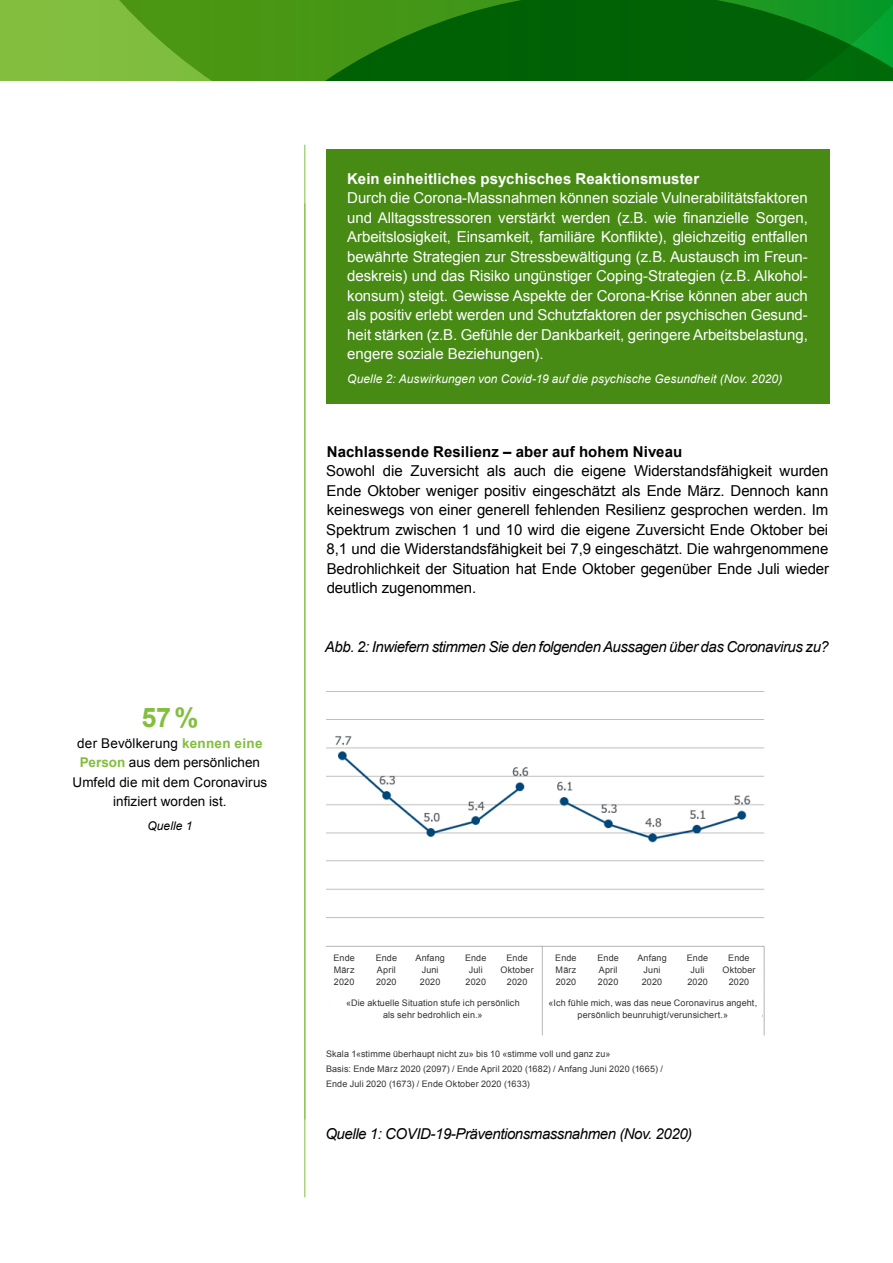
<style>
.page{position:relative;width:893px;height:1263px;background:#fff}
.page>*{position:absolute;margin:0;border:0;box-sizing:border-box;transform-origin:0 0}
.t1{font:700 27px "Arial";color:#83be3f}
.t2{font:15px/19.5px "Arial";letter-spacing:-.005em;color:#fff;text-align:justify}
.t3{font:15px/19.5px "Arial";letter-spacing:-.005em;color:#000;text-align:justify}
.t4{font:italic 15px "Arial";letter-spacing:-.03em;color:#000}
.t5{font:700 15px "Arial";letter-spacing:.01em;color:#fff}
.t6{font:700 15px "Arial";letter-spacing:.01em;color:#000}
.t7{font:13.5px/19.5px "Arial";letter-spacing:.005em;color:#000;text-align:center}
.t8{font:italic 12px "Arial";letter-spacing:.005em;color:#fff}
.t9{font:italic 12px "Arial";letter-spacing:.005em;color:#000}
.t10{font:9px/12px "Arial";letter-spacing:.015em;color:#333;text-align:center}
.s1{font-weight:700;color:#83be3f}
</style>
<div class="page">
<svg style="left:0;top:0;width:893px;height:81px;background:#2b8416"></svg>
<hr style="left:304px;top:145px;width:1px;height:1052px;background:#83be3f">
<div style="left:326px;top:149px;width:503px;height:255px;background:#478b15"></div>
<img style="left:326px;top:691px;width:439px;height:345px">
<div style="left:326px;top:951px;width:36px;height:39px;background:#fff"></div>
<div style="left:329px;top:990px;width:208px;height:39px;background:#fff"></div>
<div style="left:544px;top:990px;width:218px;height:39px;background:#fff"></div>
<div style="left:548px;top:951px;width:36px;height:39px;background:#fff"></div>
<div style="left:368px;top:951px;width:37px;height:39px;background:#fff"></div>
<div style="left:590px;top:951px;width:36px;height:39px;background:#fff"></div>
<div style="left:675px;top:951px;width:46px;height:39px;background:#fff"></div>
<div style="left:494px;top:951px;width:46px;height:39px;background:#fff"></div>
<div style="left:716px;top:951px;width:46px;height:39px;background:#fff"></div>
<div style="left:410px;top:951px;width:40px;height:39px;background:#fff"></div>
<div style="left:632px;top:951px;width:40px;height:39px;background:#fff"></div>
<div style="left:453px;top:951px;width:46px;height:39px;background:#fff"></div>
<h1 class="t1" style="left:141px;top:700px;width:59px">57%</h1>
<p class="t7" style="left:72px;top:733px;width:196px">der Bevölkerung <span class="s1">kennen eine<br>Person</span> aus dem persönlichen<br>Umfeld die mit dem Coronavirus infiziert worden ist.</p>
<p class="t9" style="left:147px;top:818px;width:47px">Quelle 1</p>
<p class="t5" style="left:347px;top:168px;width:353px">Kein einheitliches psychisches Reaktionsmuster</p>
<p class="t2" style="left:347px;top:188px;width:462px">Durch die Corona-Massnahmen können soziale Vulnerabilitätsfaktoren und Alltagsstressoren verstärkt werden (z.B. wie finanzielle Sorgen, Arbeitslosigkeit, Einsamkeit, familiäre Konflikte), gleichzeitig entfallen bewährte Strategien zur Stressbewältigung (z.B. Austausch im Freun&shy;deskreis) und das Risiko ungünstiger Coping-Strategien (z.B. Alkohol&shy;konsum) steigt. Gewisse Aspekte der Corona-Krise können aber auch als positiv erlebt werden und Schutzfaktoren der psychischen Gesund&shy;heit stärken (z.B. Gefühle der Dankbarkeit, geringere Arbeitsbelastung, engere soziale Beziehungen).</p>
<p class="t8" style="left:347px;top:371px;width:437px">Quelle 2: Auswirkungen von Covid-19 auf die psychische Gesundheit (Nov. 2020)</p>
<p class="t6" style="left:327px;top:441px;width:357px">Nachlassende Resilienz – aber auf hohem Niveau</p>
<p class="t3" style="left:326px;top:461px;width:504px">Sowohl die Zuversicht als auch die eigene Widerstandsfähigkeit wurden Ende Oktober weniger positiv eingeschätzt als Ende März. Dennoch kann keineswegs von einer generell fehlenden Resilienz gesprochen werden. Im Spektrum zwischen 1 und 10 wird die eigene Zuversicht Ende Oktober bei 8,1 und die Widerstandsfähigkeit bei 7,9 eingeschätzt. Die wahrgenommene Bedrohlichkeit der Situation hat Ende Oktober gegenüber Ende Juli wieder deutlich zugenommen.</p>
<p class="t4" style="left:325px;top:637px;width:505px">Abb. 2: Inwiefern stimmen Sie den folgenden Aussagen über das Coronavirus zu?</p>
<p class="t10" style="left:416px;top:952px;width:31px">Anfang<br>Juni<br>2020</p>
<p class="t10" style="left:637px;top:952px;width:31px">Anfang<br>Juni<br>2020</p>
<p class="t10" style="left:333px;top:952px;width:23px;text-align:justify">Ende März 2020</p>
<p class="t10" style="left:346px;top:997px;width:175px">«Die aktuelle Situation stufe ich persönlich als sehr bedrohlich ein.»</p>
<p class="t10" style="left:548px;top:997px;width:210px">«Ich fühle mich, was das neue Coronavirus angeht, persönlich beunruhigt/verunsichert.»</p>
<p class="t10" style="left:376px;top:952px;width:23px;text-align:left">Ende<br>April<br>2020</p>
<p class="t10" style="left:598px;top:952px;width:23px;text-align:left">Ende<br>April<br>2020</p>
<p class="t10" style="left:687px;top:952px;width:23px">Ende<br>Juli<br>2020</p>
<p class="t10" style="left:465px;top:952px;width:23px">Ende<br>Juli<br>2020</p>
<p class="t10" style="left:501px;top:952px;width:35px">Ende<br>Oktober<br>2020</p>
<p class="t10" style="left:722px;top:952px;width:35px">Ende<br>Oktober<br>2020</p>
<p class="t10" style="left:555px;top:952px;width:23px;text-align:justify">Ende März 2020</p>
<p class="t10" style="left:326px;top:1047px;width:339px;line-height:15px;text-align:left">Skala 1«stimme überhaupt nicht zu» bis 10 «stimme voll und ganz zu»<br>Basis: Ende März 2020 (2097) / Ende April 2020 (1682) / Anfang Juni 2020 (1665) /<br>Ende Juli 2020 (1673) / Ende Oktober 2020 (1633)</p>
<p class="t4" style="left:325px;top:1124px;width:368px">Quelle 1: COVID-19-Präventionsmassnahmen (Nov. 2020)</p>
</div>
